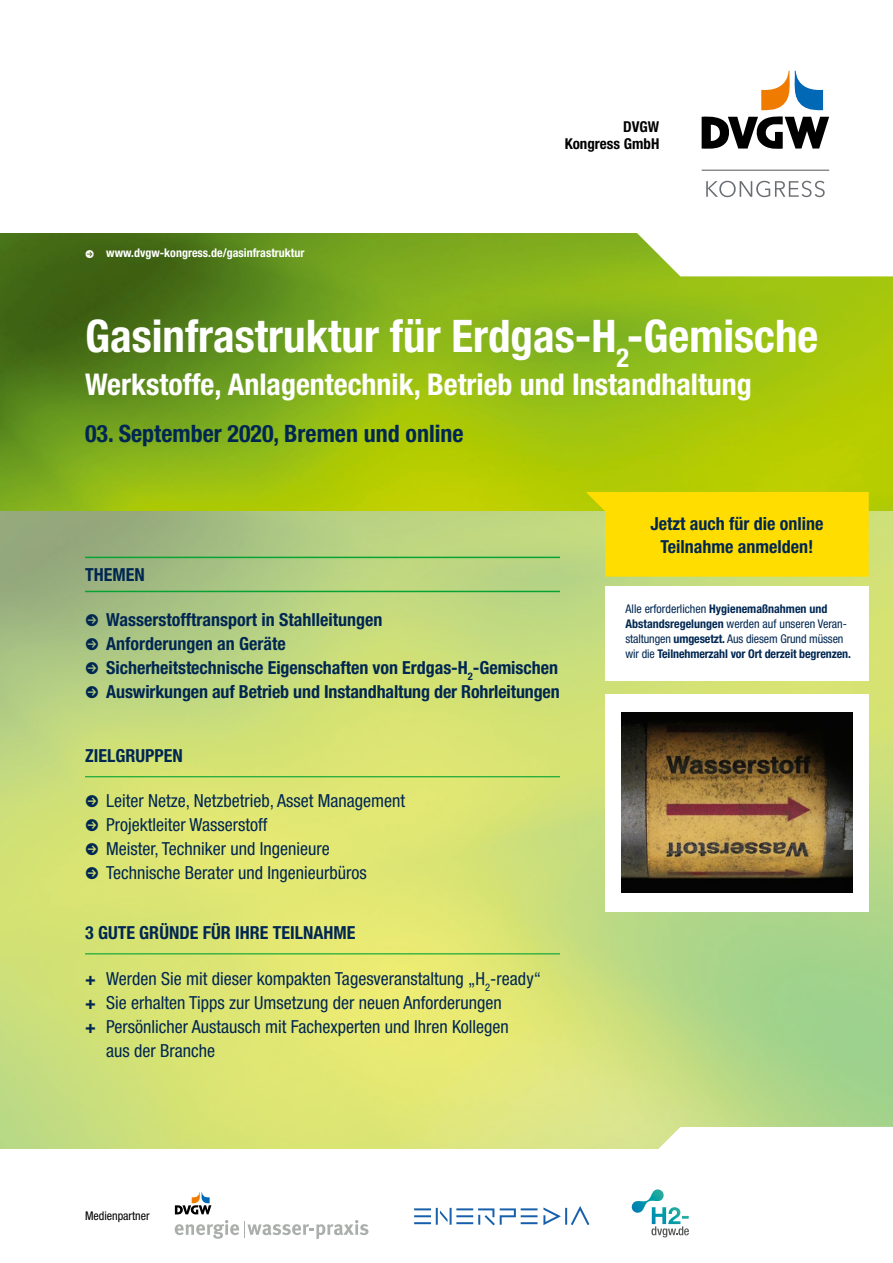
<style>
.page{position:relative;width:893px;height:1263px;background:#fff}
.page>*{position:absolute;margin:0;border:0;box-sizing:border-box;transform-origin:0 0}
.t1{font:700 condensed 45px "Helvetica Neue LT Pro";color:#fff}
.t2{font:700 condensed 30px "Helvetica Neue LT Pro";color:#fff}
.t3{font:700 condensed 24px "Helvetica Neue LT Pro";color:#002752}
.t4{font:condensed 18px "Helvetica Neue LT Pro";color:#002752}
.t5{font:700 condensed 18px/22.5px "Helvetica Neue LT Pro";color:#002752;text-align:center}
.t6{font:700 condensed 15px/17px "Helvetica Neue LT Pro";color:#000;text-align:right}
.t7{font:700 condensed 12px/15px "Helvetica Neue LT Pro";letter-spacing:-.01em;color:#002752}
.t8{font:700 condensed 12px "Helvetica Neue LT Pro";color:#fff}
.t9{font:condensed 12px "Helvetica Neue LT Pro";color:#000}
.s1{font-weight:700}
.s2{font-weight:400}
</style>
<div class="page">
<img style="left:0;top:234px;width:893px;height:914px">
<svg style="left:638px;top:1127px;width:255px;height:22px"></svg>
<svg style="left:617px;top:233px;width:276px;height:43px"></svg>
<svg style="left:586px;top:492px;width:283px;height:85px;background:#fadc07"></svg>
<div style="left:605px;top:586px;width:264px;height:95px;background:#fff"></div>
<svg style="left:702px;top:71px;width:127px;height:78px"></svg>
<hr style="left:702px;top:170px;width:127px;height:1px;background:#565655">
<svg style="left:706px;top:181px;width:119px;height:16px"></svg>
<svg style="left:175px;top:1192px;width:36px;height:22px"></svg>
<svg style="left:175px;top:1220px;width:193px;height:19px"></svg>
<hr style="left:85px;top:557px;width:475px;height:1px;background:#07a335">
<hr style="left:85px;top:591px;width:475px;height:1px;background:#07a335">
<hr style="left:85px;top:953px;width:475px;height:1px;background:#07a335">
<hr style="left:85px;top:776px;width:475px;height:1px;background:#07a335">
<div style="left:605px;top:694px;width:264px;height:217px;background:#fff"></div>
<img style="left:621px;top:713px;width:232px;height:179px">
<svg style="left:543px;top:1206px;width:46px;height:19px"></svg>
<svg style="left:414px;top:1208px;width:123px;height:17px"></svg>
<img style="left:632px;top:1189px;width:57px;height:35px">
<svg style="left:651px;top:1226px;width:38px;height:11px"></svg>
<p class="t8" style="left:85px;top:246px;width:221px">● www.dvgw-kongress.de/gasinfrastruktur</p>
<p class="t6" style="left:565px;top:118px;width:96px">DVGW<br>Kongress GmbH</p>
<h1 class="t1" style="left:85px;top:309px;width:735px">Gasinfrastruktur für Erdgas-H<sub>2</sub>-Gemische</h1>
<h2 class="t2" style="left:85px;top:366px;width:668px">Werkstoffe, Anlagentechnik, Betrieb und Instandhaltung</h2>
<h3 class="t3" style="left:85px;top:419px;width:380px">03. September 2020, Bremen und online</h3>
<p class="t5" style="left:85px;top:564px;width:61px">THEMEN</p>
<p class="t5" style="left:85px;top:609px;width:299px">● Wasserstofftransport in Stahlleitungen</p>
<p class="t5" style="left:85px;top:633px;width:202px">● Anforderungen an Geräte</p>
<p class="t5" style="left:85px;top:657px;width:474px">● Sicherheitstechnische Eigenschaften von Erdgas-H<sub>2</sub>-Gemischen</p>
<p class="t5" style="left:85px;top:681px;width:476px">● Auswirkungen auf Betrieb und Instandhaltung der Rohrleitungen</p>
<p class="t5" style="left:85px;top:745px;width:99px">ZIELGRUPPEN</p>
<p class="t4" style="left:85px;top:790px;width:322px">● Leiter Netze, Netzbetrieb, Asset Management</p>
<p class="t4" style="left:85px;top:814px;width:184px">● Projektleiter Wasserstoff</p>
<p class="t4" style="left:85px;top:838px;width:246px">● Meister, Techniker und Ingenieure</p>
<p class="t4" style="left:85px;top:862px;width:283px">● Technische Berater und Ingenieurbüros</p>
<p class="t5" style="left:85px;top:922px;width:272px">3 GUTE GRÜNDE FÜR IHRE TEILNAHME</p>
<p class="t4" style="left:85px;top:967px;width:458px"><span class="s1">+</span> Werden Sie mit dieser kompakten Tagesveranstaltung „H<sub>2</sub>-ready“</p>
<p class="t4" style="left:85px;top:991px;width:418px"><span class="s1">+</span> Sie erhalten Tipps zur Umsetzung der neuen Anforderungen</p>
<p class="t4" style="left:85px;top:1015px;width:425px"><span class="s1">+</span> Persönlicher Austausch mit Fachexperten und Ihren Kollegen</p>
<p class="t4" style="left:106px;top:1039px;width:110px">aus der Branche</p>
<p class="t9" style="left:85px;top:1208px;width:66px">Medienpartner</p>
<p class="t5" style="left:650px;top:513px;width:174px">Jetzt auch für die online<br>Teilnahme anmelden!</p>
<p class="t7" style="left:626px;top:601px;width:227px"><span class="s2">Alle erforderlichen</span> Hygienemaßnahmen und Abstandsregelungen <span class="s2">werden auf unseren Veran&shy;staltungen</span> umgesetzt. <span class="s2">Aus diesem Grund müssen wir die</span> Teilnehmerzahl vor Ort derzeit begrenzen.</p>
</div>
